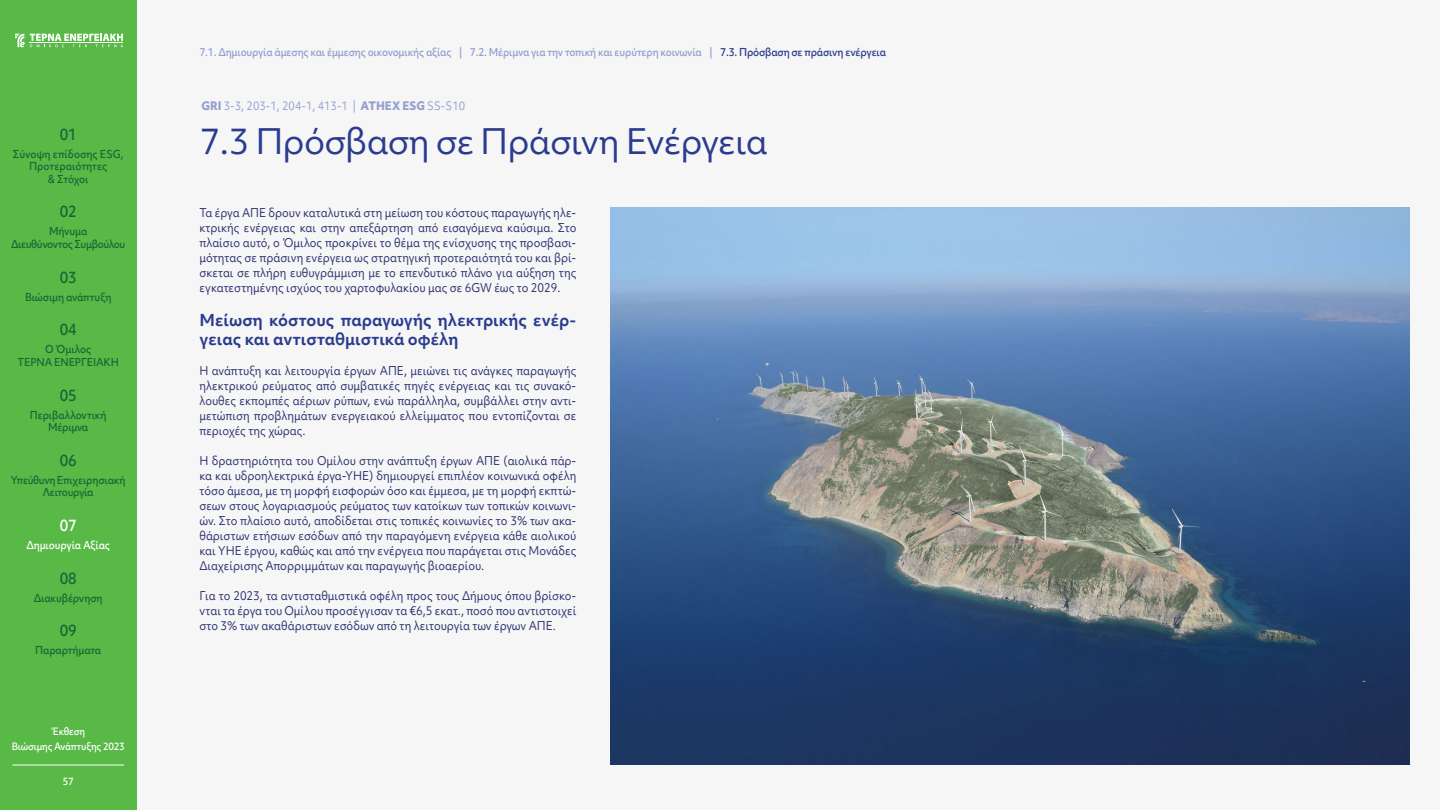
<style>
.page{position:relative;width:1440px;height:810px;background:#fff}
.page>*{position:absolute;margin:0;border:0;box-sizing:border-box;transform-origin:0 0}
.t1{font:33.75px "Objektiv Mk 2";letter-spacing:-.025em;color:#2b3c8e}
.t2{font:700 15.75px/18.9px "Objektiv Mk 1";color:#2b3c8e}
.t3{font:500 15px "Objektiv Mk 1";color:#146a36;scale:.92 1}
.t4{font:500 15px "Objektiv Mk 1";color:#fff;scale:.92 1}
.t5{font:11.62px/15px "Objektiv Mk 2";color:#292f6f;text-align:justify;scale:.92 1}
.t6{font:11.25px "Objektiv Mk 2";color:#949fd0;scale:.92 1}
.t7{font:500 10.5px/12.6px "Objektiv Mk 1";letter-spacing:-.015em;color:#146a36;text-align:center;scale:.92 1}
.t8{font:500 10.5px "Objektiv Mk 1";letter-spacing:-.02em;color:#949fd0;scale:.92 1}
.t9{font:500 10.5px/12.6px "Objektiv Mk 1";letter-spacing:-.04em;color:#146a36;text-align:center;scale:.92 1}
.t10{font:500 10.5px "Objektiv Mk 1";letter-spacing:-.015em;color:#fff;scale:.92 1}
.t11{font:500 9.75px/15px "Objektiv Mk 1";letter-spacing:-.02em;color:#fff;text-align:center;scale:.92 1}
.s1{color:#2b3c8e}
.s2{font-family:"Objektiv Mk 1";font-weight:800}
</style>
<div class="page">
<div style="left:136px;top:0;width:1304px;height:810px;background:#f6f6f6"></div>
<div style="left:0;top:0;width:136px;height:810px;background:#58b947"></div>
<svg style="left:30px;top:34px;width:93px;height:13px"></svg>
<hr style="left:30px;top:43px;width:93px;height:1px;background:#fff">
<svg style="left:15px;top:34px;width:9px;height:13px"></svg>
<hr style="left:13px;top:765px;width:111px;height:1px;background:#fff">
<img style="left:611px;top:207px;width:799px;height:558px">
<p class="t3" style="left:60px;top:123px;width:20px">01</p>
<p class="t7" style="left:13px;top:147px;width:122px">Σύνοψη επίδοσης ESG,<br>Προτεραιότητες<br>&amp; Στόχοι</p>
<p class="t3" style="left:60px;top:201px;width:20px">02</p>
<p class="t9" style="left:11px;top:225px;width:126px">Μήνυμα<br>Διευθύνοντος Συμβούλου</p>
<p class="t3" style="left:60px;top:266px;width:20px">03</p>
<p class="t7" style="left:25px;top:290px;width:95px">Βιώσιμη ανάπτυξη</p>
<p class="t3" style="left:60px;top:319px;width:20px">04</p>
<p class="t7" style="left:18px;top:343px;width:112px">Ο Όμιλος<br>ΤΕΡΝΑ ΕΝΕΡΓΕΙΑΚΗ</p>
<p class="t3" style="left:60px;top:384px;width:20px">05</p>
<p class="t7" style="left:30px;top:408px;width:85px">Περιβαλλοντική<br>Μέριμνα</p>
<p class="t3" style="left:60px;top:450px;width:20px">06</p>
<p class="t7" style="left:11px;top:473px;width:126px">Υπεύθυνη Επιχειρησιακή<br>Λειτουργία</p>
<p class="t4" style="left:60px;top:515px;width:20px">07</p>
<p class="t10" style="left:26px;top:538px;width:93px">Δημιουργία Αξίας</p>
<p class="t3" style="left:60px;top:568px;width:20px">08</p>
<p class="t7" style="left:34px;top:591px;width:76px">Διακυβέρνηση</p>
<p class="t3" style="left:60px;top:620px;width:20px">09</p>
<p class="t7" style="left:35px;top:644px;width:73px">Παραρτήματα</p>
<p class="t11" style="left:12px;top:724px;width:124px">Έκθεση<br>Βιώσιμης Ανάπτυξης 2023</p>
<p class="t11" style="left:63px;top:774px;width:14px">57</p>
<p class="t8" style="left:200px;top:45px;width:748px">7.1. Δημιουργία άμεσης και έμμεσης οικονομικής αξίας | 7.2. Μέριμνα για την τοπική και ευρύτερη κοινωνία | <span class="s1">7.3. Πρόσβαση σε πράσινη ενέργεια</span></p>
<p class="t6" style="left:202px;top:98px;width:288px"><span class="s2">GRI</span> 3-3, 203-1, 204-1, 413-1 | <span class="s2">ATHEX ESG</span> SS-S10</p>
<h1 class="t1" style="left:200px;top:118px;width:570px">7.3 Πρόσβαση σε Πράσινη Ενέργεια</h1>
<p class="t5" style="left:200px;top:205px;width:411px">Τα έργα ΑΠΕ δρουν καταλυτικά στη μείωση του κόστους παραγωγής ηλε&shy;κτρικής ενέργειας και στην απεξάρτηση από εισαγόμενα καύσιμα. Στο πλαίσιο αυτό, ο Όμιλος προκρίνει το θέμα της ενίσχυσης της προσβασι&shy;μότητας σε πράσινη ενέργεια ως στρατηγική προτεραιότητά του και βρί&shy;σκεται σε πλήρη ευθυγράμμιση με το επενδυτικό πλάνο για αύξηση της εγκατεστημένης ισχύος του χαρτοφυλακίου μας σε 6GW έως το 2029.</p>
<h2 class="t2" style="left:200px;top:310px;width:378px">Μείωση κόστους παραγωγής ηλεκτρικής ενέρ&shy;γειας και αντισταθμιστικά οφέλη</h2>
<p class="t5" style="left:200px;top:363px;width:411px">Η ανάπτυξη και λειτουργία έργων ΑΠΕ, μειώνει τις ανάγκες παραγωγής ηλεκτρικού ρεύματος από συμβατικές πηγές ενέργειας και τις συνακό&shy;λουθες εκπομπές αέριων ρύπων, ενώ παράλληλα, συμβάλλει στην αντι&shy;μετώπιση προβλημάτων ενεργειακού ελλείμματος που εντοπίζονται σε περιοχές της χώρας.</p>
<p class="t5" style="left:200px;top:453px;width:411px">Η δραστηριότητα του Ομίλου στην ανάπτυξη έργων ΑΠΕ (αιολικά πάρ&shy;κα και υδροηλεκτρικά έργα-ΥΗΕ) δημιουργεί επιπλέον κοινωνικά οφέλη τόσο άμεσα, με τη μορφή εισφορών όσο και έμμεσα, με τη μορφή εκπτώ&shy;σεων στους λογαριασμούς ρεύματος των κατοίκων των τοπικών κοινωνι&shy;ών. Στο πλαίσιο αυτό, αποδίδεται στις τοπικές κοινωνίες το 3% των ακα&shy;θάριστων ετήσιων εσόδων από την παραγόμενη ενέργεια κάθε αιολικού και ΥΗΕ έργου, καθώς και από την ενέργεια που παράγεται στις Μονάδες Διαχείρισης Απορριμμάτων και παραγωγής βιοαερίου.</p>
<p class="t5" style="left:200px;top:588px;width:411px">Για το 2023, τα αντισταθμιστικά οφέλη προς τους Δήμους όπου βρίσκο&shy;νται τα έργα του Ομίλου προσέγγισαν τα €6,5 εκατ., ποσό που αντιστοιχεί στο 3% των ακαθάριστων εσόδων από τη λειτουργία των έργων ΑΠΕ.</p>
</div>
